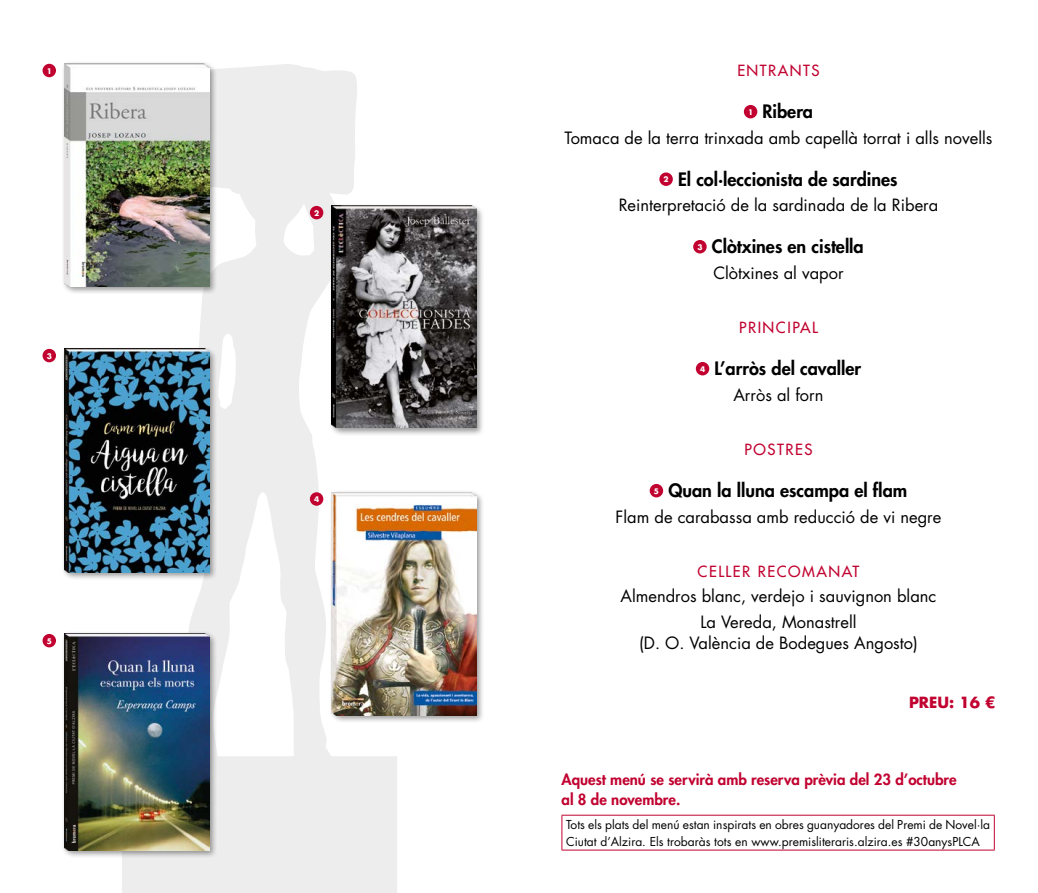
<style>
.page{position:relative;width:1038px;height:893px;background:#fff}
.page>*{position:absolute;margin:0;border:0;box-sizing:border-box;transform-origin:0 0}
.t1{font:800 18px "Futura Std";color:#000}
.t2{font:16.5px/25.2px "Futura Std";color:#000;text-align:center}
.t3{font:800 15px/19.5px "Futura Std";color:#c10230}
.t4{font:500 15px "Futura Std";letter-spacing:.1em;color:#c10230}
.t5{font:700 15px "Futura Std";color:#c10230}
.t6{font:12px/16.5px "Futura Std";color:#000}
.t7{font:700 7.5px "Futura Std";color:#fff}
</style>
<div class="page">
<svg style="left:122px;top:64px;width:275px;height:829px;fill:#ededed"></svg>
<hr style="left:561px;top:815px;width:433px;height:1px;background:#c10230">
<hr style="left:561px;top:815px;width:1px;height:35px;background:#c10230">
<hr style="left:993px;top:815px;width:1px;height:35px;background:#c10230">
<hr style="left:561px;top:850px;width:433px;height:1px;background:#c10230">
<div style="left:743px;top:105px;width:14px;height:13px;background:#c10230;border-radius:50%"></div>
<div style="left:659px;top:172px;width:14px;height:14px;background:#c10230;border-radius:50%"></div>
<div style="left:693px;top:240px;width:13px;height:13px;background:#c10230;border-radius:50%"></div>
<div style="left:695px;top:362px;width:14px;height:13px;background:#c10230;border-radius:50%"></div>
<div style="left:649px;top:484px;width:14px;height:13px;background:#c10230;border-radius:50%"></div>
<div style="left:62px;top:60px;width:155px;height:234px;background:#000;opacity:.4"></div>
<img style="left:64px;top:64px;width:145px;height:222px">
<div style="left:329px;top:489px;width:155px;height:234px;background:#000;opacity:.4"></div>
<img style="left:332px;top:492px;width:144px;height:223px">
<div style="left:62px;top:630px;width:155px;height:228px;background:#000;opacity:.4"></div>
<img style="left:64px;top:634px;width:145px;height:217px">
<div style="left:329px;top:203px;width:155px;height:233px;background:#000;opacity:.4"></div>
<img style="left:332px;top:206px;width:144px;height:222px">
<div style="left:62px;top:346px;width:155px;height:234px;background:#000;opacity:.4"></div>
<img style="left:64px;top:349px;width:145px;height:224px">
<div style="left:43px;top:64px;width:13px;height:13px;background:#c10230;border-radius:50%"></div>
<div style="left:43px;top:349px;width:13px;height:13px;background:#c10230;border-radius:50%"></div>
<div style="left:43px;top:634px;width:13px;height:13px;background:#c10230;border-radius:50%"></div>
<div style="left:310px;top:206px;width:13px;height:13px;background:#c10230;border-radius:50%"></div>
<div style="left:310px;top:492px;width:13px;height:14px;background:#c10230;border-radius:50%"></div>
<p class="t7" style="left:47px;top:66px;width:7px">1</p>
<p class="t7" style="left:47px;top:351px;width:7px">3</p>
<p class="t7" style="left:47px;top:636px;width:7px">5</p>
<p class="t7" style="left:314px;top:208px;width:7px">2</p>
<p class="t7" style="left:314px;top:494px;width:7px">4</p>
<p class="t4" style="left:737px;top:61px;width:84px">ENTRANTS</p>
<p class="t7" style="left:748px;top:107px;width:7px">1</p>
<p class="t1" style="left:762px;top:100px;width:52px">Ribera</p>
<p class="t2" style="left:564px;top:125px;width:429px">Tomaca de la terra trinxada amb capellà torrat i alls novells</p>
<p class="t7" style="left:663px;top:174px;width:7px">2</p>
<p class="t1" style="left:678px;top:168px;width:221px">El col·leccionista de sardines</p>
<p class="t2" style="left:618px;top:193px;width:321px">Reinterpretació de la sardinada de la Ribera</p>
<p class="t7" style="left:697px;top:242px;width:7px">3</p>
<p class="t1" style="left:712px;top:235px;width:153px">Clòtxines en cistella</p>
<p class="t2" style="left:713px;top:260px;width:132px">Clòtxines al vapor</p>
<p class="t4" style="left:739px;top:318px;width:80px">PRINCIPAL</p>
<p class="t7" style="left:700px;top:364px;width:7px">4</p>
<p class="t1" style="left:714px;top:357px;width:148px">L’arròs del cavaller</p>
<p class="t2" style="left:733px;top:382px;width:92px">Arròs al forn</p>
<p class="t4" style="left:744px;top:440px;width:69px">POSTRES</p>
<p class="t7" style="left:654px;top:486px;width:7px">5</p>
<p class="t1" style="left:668px;top:479px;width:240px">Quan la lluna escampa el flam</p>
<p class="t2" style="left:615px;top:504px;width:327px">Flam de carabassa amb reducció de vi negre</p>
<p class="t4" style="left:697px;top:562px;width:163px">CELLER RECOMANAT</p>
<p class="t2" style="left:620px;top:584px;width:317px">Almendros blanc, verdejo i sauvignon blanc<br>La Vereda, Monastrell</p>
<p class="t2" style="left:639px;top:630px;width:280px">(D. O. València de Bodegues Angosto)</p>
<p class="t5" style="left:909px;top:692px;width:88px">PREU: 16 €</p>
<p class="t3" style="left:561px;top:770px;width:396px">Aquest menú se servirà amb reserva prèvia del 23 d’octubre al 8 de novembre.</p>
<p class="t6" style="left:566px;top:817px;width:425px">Tots els plats del menú estan inspirats en obres guanyadores del Premi de Novel·la<br>Ciutat d’Alzira. Els trobaràs tots en www.premisliteraris.alzira.es #30anysPLCA</p>
</div>
